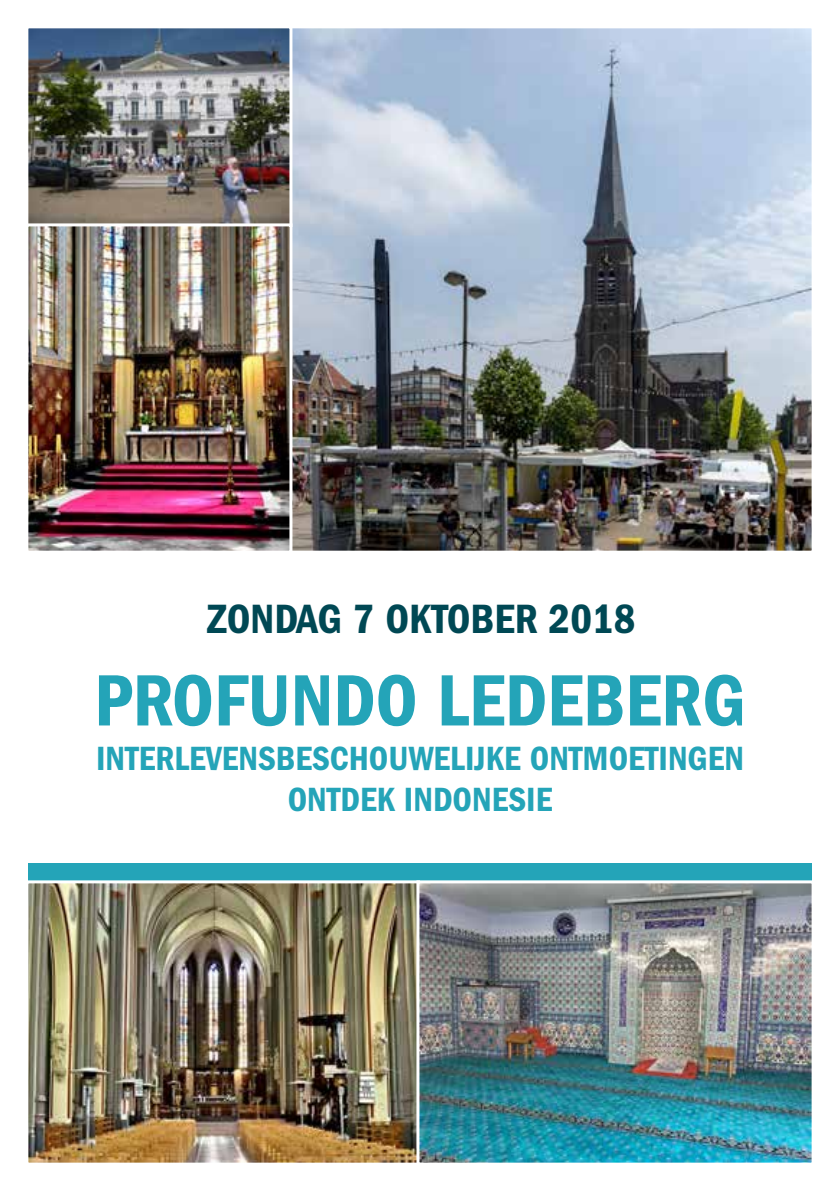
<style>
.page{position:relative;width:840px;height:1191px;background:#fff}
.page>*{position:absolute;margin:0;border:0;box-sizing:border-box;transform-origin:0 0}
.t1{font:75.2px "ITC Franklin Gothic Std Dm Cd";color:#24a4b8}
.t2{font:42.4px "ITC Franklin Gothic Std Dm Cd";color:#004854}
.t3{font:34.8px/41.8px "ITC Franklin Gothic Std Dm Cd";color:#24a4b8;text-align:center}
</style>
<div class="page">
<img style="left:294px;top:28px;width:518px;height:523px">
<img style="left:28px;top:28px;width:266px;height:194px">
<img style="left:28px;top:222px;width:266px;height:329px">
<div style="left:28px;top:863px;width:783px;height:17px;background:#24a4b8"></div>
<img style="left:28px;top:880px;width:386px;height:283px">
<img style="left:414px;top:879px;width:398px;height:284px">
<p class="t2" style="left:207px;top:594px;width:429px">ZONDAG 7 OKTOBER 2018</p>
<h1 class="t1" style="left:94px;top:657px;width:652px">PROFUNDO LEDEBERG</h1>
<p class="t3" style="left:96px;top:737px;width:649px">INTERLEVENSBESCHOUWELIJKE ONTMOETINGEN<br>ONTDEK INDONESIE</p>
</div>
